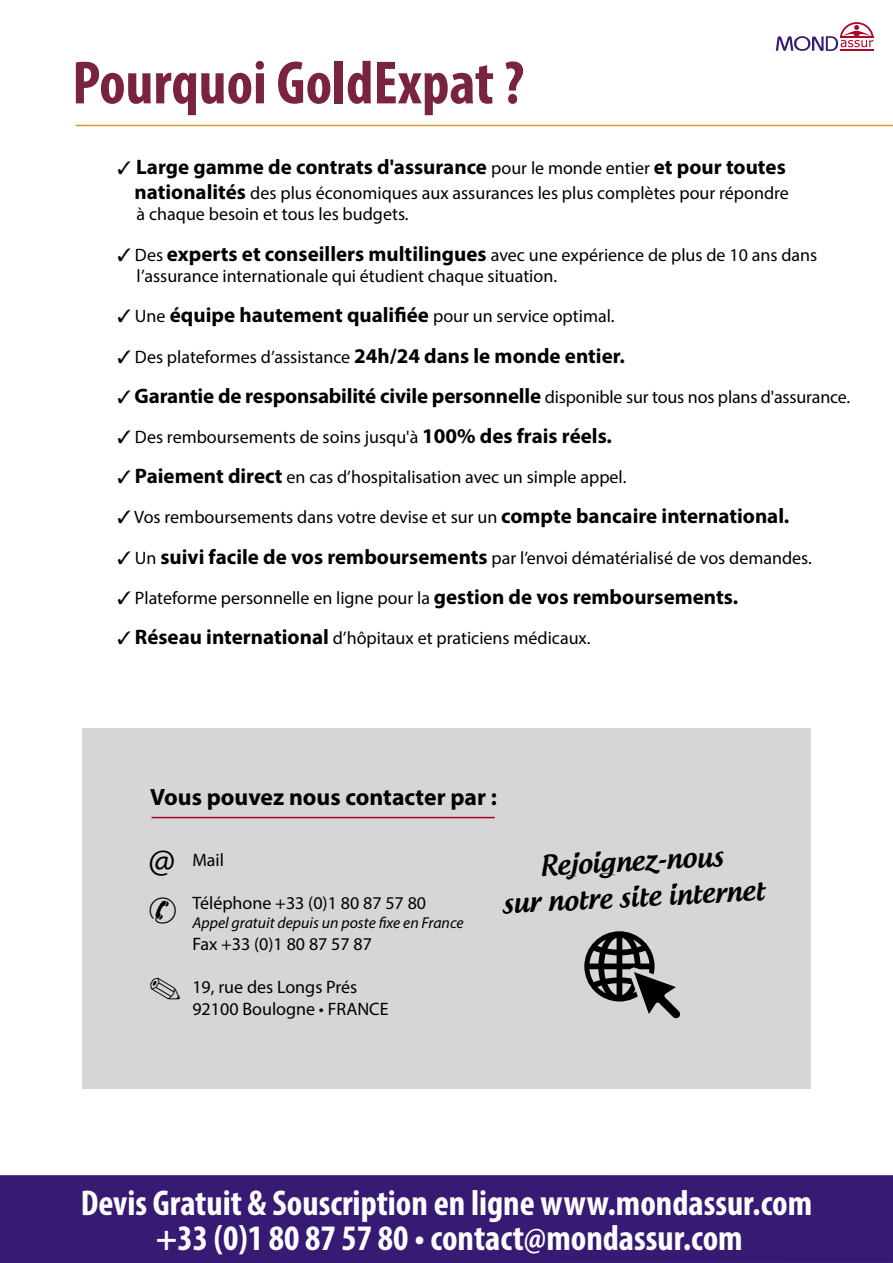
<style>
.page{position:relative;width:893px;height:1263px;background:#fff}
.page>*{position:absolute;margin:0;border:0;box-sizing:border-box;transform-origin:0 0}
.t1{font:700 condensed 61.5px "Myriad Pro";color:#792341}
.t2{font:36.3px "Myriad Pro";color:#000}
.t3{font:700 condensed 36px/34.5px "Myriad Pro";color:#fff;text-align:center}
.t4{font:500 27px/36px "Androgyne";color:#000;text-align:center}
.t5{font:700 23.7px "Myriad Pro";color:#000}
.t6{font:700 21px "Myriad Pro";letter-spacing:-.01em;color:#000}
.t7{font:18px/21.6px "Myriad Pro";color:#000}
.t8{font:italic 15.75px "Myriad Pro";color:#000}
.s1{font-weight:400;font-size:18px}
.s2{font-weight:700;font-size:21px}
</style>
<div class="page">
<hr style="left:76px;top:125px;width:817px;height:1px;background:#da9a23">
<div style="left:0;top:1175px;width:893px;height:88px;background:#371a74"></div>
<div style="left:82px;top:729px;width:729px;height:360px;background:#d6d6d6"></div>
<hr style="left:151px;top:817px;width:344px;height:1px;background:#af022a">
<svg style="left:584px;top:931px;width:96px;height:88px"></svg>
<svg style="left:776px;top:22px;width:97px;height:29px"></svg>
<hr style="left:840px;top:49px;width:33px;height:2px;background:#b0032a">
<h1 class="t1" style="left:72px;top:44px;width:453px">Pourquoi GoldExpat ?</h1>
<p class="t6" style="left:118px;top:153px;width:670px">✓ Large gamme de contrats d'assurance <span class="s1">pour le monde entier</span> et pour toutes</p>
<p class="t7" style="left:135px;top:182px;width:656px"><span class="s2">nationalités</span> des plus économiques aux assurances les plus complètes pour répondre à chaque besoin et tous les budgets.</p>
<p class="t7" style="left:137px;top:243px;width:682px;text-indent:-19px">✓ Des <span class="s2">experts et conseillers multilingues</span> avec une expérience de plus de 10 ans dans l’assurance internationale qui étudient chaque situation.</p>
<p class="t7" style="left:118px;top:305px;width:498px">✓ Une <span class="s2">équipe hautement qualifiée</span> pour un service optimal.</p>
<p class="t7" style="left:118px;top:345px;width:509px">✓ Des plateformes d’assistance <span class="s2">24h/24 dans le monde entier.</span></p>
<p class="t6" style="left:118px;top:382px;width:734px">✓ Garantie de responsabilité civile personnelle <span class="s1">disponible sur tous nos plans d'assurance.</span></p>
<p class="t7" style="left:118px;top:426px;width:496px">✓ Des remboursements de soins jusqu'à <span class="s2">100% des frais réels.</span></p>
<p class="t7" style="left:118px;top:466px;width:510px">✓ <span class="s2">Paiement direct</span> en cas d’hospitalisation avec un simple appel.</p>
<p class="t7" style="left:118px;top:506px;width:673px">✓ Vos remboursements dans votre devise et sur un <span class="s2">compte bancaire international.</span></p>
<p class="t7" style="left:118px;top:546px;width:696px">✓ Un <span class="s2">suivi facile de vos remboursements</span> par l’envoi dématérialisé de vos demandes.</p>
<p class="t7" style="left:118px;top:587px;width:622px">✓ Plateforme personnelle en ligne pour la <span class="s2">gestion de vos remboursements.</span></p>
<p class="t7" style="left:118px;top:627px;width:475px">✓ <span class="s2">Réseau international</span> d’hôpitaux et praticiens médicaux.</p>
<h3 class="t5" style="left:150px;top:782px;width:348px">Vous pouvez nous contacter par :</h3>
<h2 class="t2" style="left:149px;top:837px;width:28px">@</h2>
<p class="t7" style="left:192px;top:849px;width:33px">Mail</p>
<p class="t7" style="left:192px;top:892px;width:235px">Téléphone +33 (0)1 80 87 57 80</p>
<p class="t8" style="left:192px;top:913px;width:273px">Appel gratuit depuis un poste fixe en France</p>
<p class="t7" style="left:192px;top:933px;width:181px">Fax +33 (0)1 80 87 57 87</p>
<p class="t7" style="left:192px;top:976px;width:198px">19, rue des Longs Prés<br>92100 Boulogne • FRANCE</p>
<h3 class="t4" style="left:499px;top:850px;width:264px;rotate:-3deg">Rejoignez-nous<br>sur notre site internet</h3>
<h3 class="t3" style="left:81px;top:1185px;width:733px">Devis Gratuit &amp; Souscription en ligne www.mondassur.com +33 (0)1 80 87 57 80 • contact@mondassur.com</h3>
</div>
